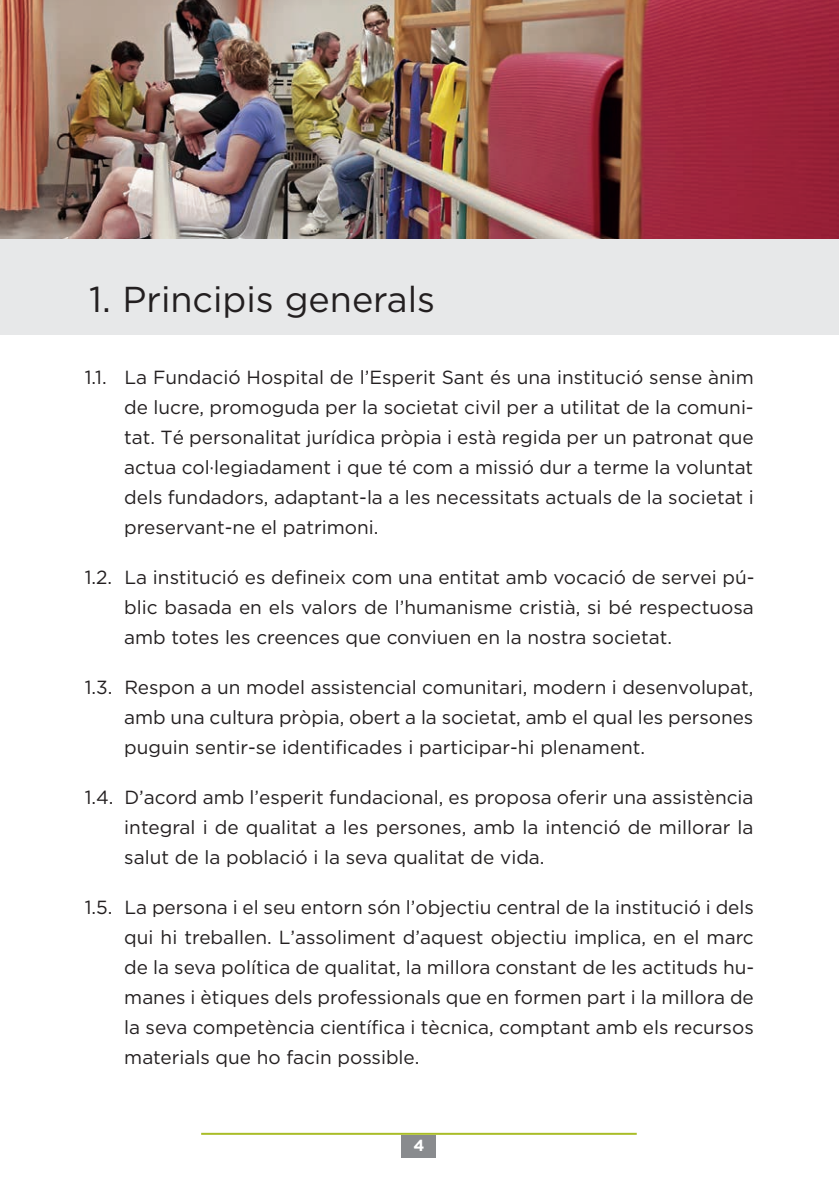
<style>
.page{position:relative;width:839px;height:1191px;background:#fff}
.page>*{position:absolute;margin:0;border:0;box-sizing:border-box;transform-origin:0 0}
.t1{font:36px "Gotham";color:#231f20}
.t2{font:19px/30px "Gotham";color:#231f20;text-align:justify}
.t3{font:700 16px "Gotham";color:#fff}
</style>
<div class="page">
<hr style="left:201px;top:1133px;width:436px;height:2px;background:#a9bd27">
<div style="left:402px;top:1135px;width:34px;height:23px;background:#898b8e"></div>
<div style="left:0;top:230px;width:839px;height:105px;background:#e7e8e9"></div>
<img style="left:0;top:0;width:839px;height:238px">
<h1 class="t1" style="left:89px;top:286px;width:347px">1. Principis generals</h1>
<p class="t2" style="left:124px;top:363px;width:631px;text-indent:-40px">1.1. La Fundació Hospital de l’Esperit Sant és una institució sense ànim de lucre, promoguda per la societat civil per a utilitat de la comuni&shy;tat. Té personalitat jurídica pròpia i està regida per un patronat que actua col·legiadament i que té com a missió dur a terme la voluntat dels fundadors, adaptant-la a les necessitats actuals de la societat i preservant-ne el patrimoni.</p>
<p class="t2" style="left:124px;top:563px;width:632px;text-indent:-40px">1.2. La institució es defineix com una entitat amb vocació de servei pú&shy;blic basada en els valors de l’humanisme cristià, si bé respectuosa amb totes les creences que conviuen en la nostra societat.</p>
<p class="t2" style="left:124px;top:673px;width:631px;text-indent:-40px">1.3. Respon a un model assistencial comunitari, modern i desenvolupat, amb una cultura pròpia, obert a la societat, amb el qual les persones puguin sentir-se identificades i participar-hi plenament.</p>
<p class="t2" style="left:124px;top:783px;width:631px;text-indent:-40px">1.4. D’acord amb l’esperit fundacional, es proposa oferir una assistència integral i de qualitat a les persones, amb la intenció de millorar la salut de la població i la seva qualitat de vida.</p>
<p class="t2" style="left:124px;top:893px;width:631px;text-indent:-40px">1.5. La persona i el seu entorn són l’objectiu central de la institució i dels qui hi treballen. L’assoliment d’aquest objectiu implica, en el marc de la seva política de qualitat, la millora constant de les actituds hu&shy;manes i ètiques dels professionals que en formen part i la millora de la seva competència científica i tècnica, comptant amb els recursos materials que ho facin possible.</p>
<p class="t3" style="left:413px;top:1139px;width:13px">4</p>
</div>
